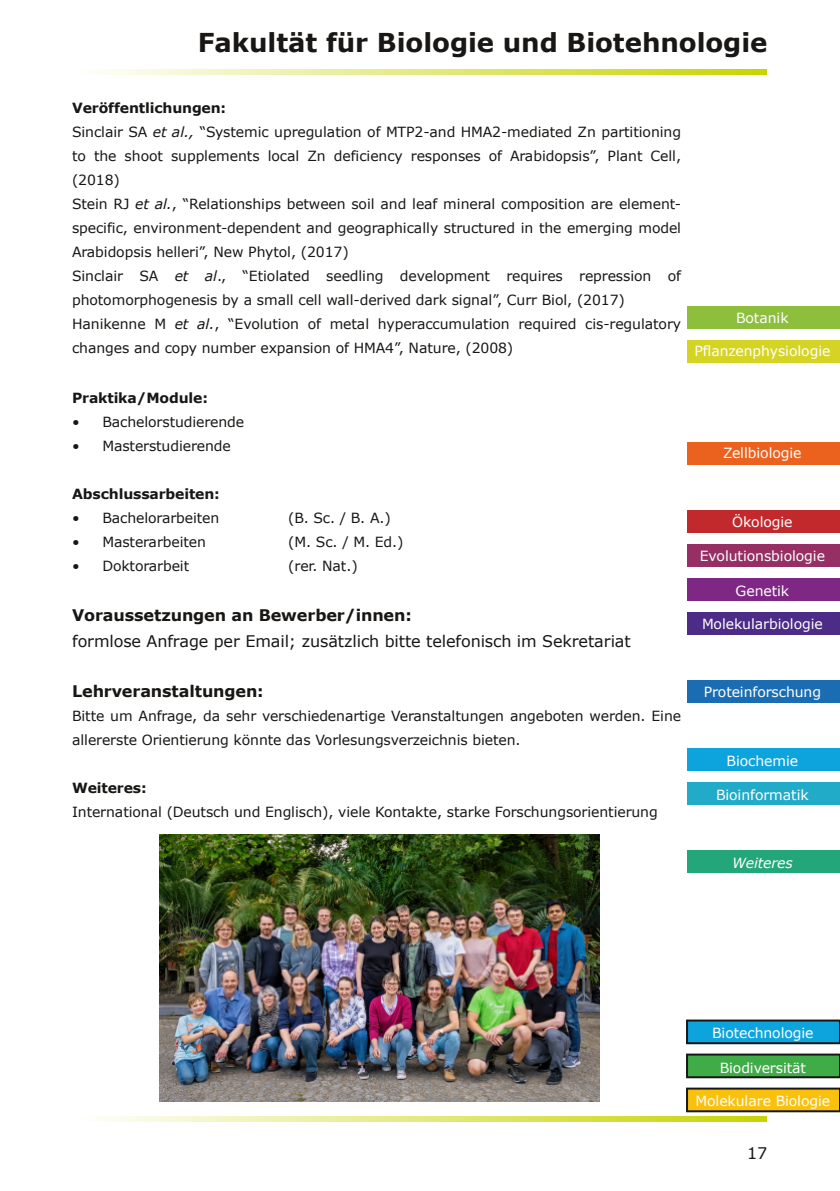
<style>
.page{position:relative;width:840px;height:1191px;background:#fff}
.page>*{position:absolute;margin:0;border:0;box-sizing:border-box;transform-origin:0 0}
.t1{font:700 26px "Verdana";letter-spacing:-.005em;color:#181715}
.t2{font:16px "Verdana";letter-spacing:-.005em;color:#181715}
.t3{font:700 16px "Verdana";letter-spacing:-.005em;color:#181715}
.t4{font:14px/24px "Verdana";letter-spacing:-.005em;color:#181715}
.t5{font:14px "Verdana";letter-spacing:-.005em;color:#fff}
.t6{font:700 14px "Verdana";letter-spacing:-.01em;color:#181715}
.t7{font:italic 14px "Verdana";letter-spacing:-.01em;color:#fff}
.s1{font-weight:700}
.s2{font-style:italic}
</style>
<div class="page">
<svg style="left:103px;top:69px;width:663px;height:6px;background:#e2e87b"></svg>
<svg style="left:103px;top:1116px;width:663px;height:5px;background:#e2e87b"></svg>
<img style="left:159px;top:834px;width:440px;height:268px">
<div style="left:686px;top:442px;width:153px;height:23px;background:#ea621d"></div>
<div style="left:686px;top:510px;width:153px;height:23px;background:#c2292d"></div>
<div style="left:686px;top:544px;width:153px;height:23px;background:#962f64"></div>
<div style="left:686px;top:578px;width:153px;height:23px;background:#7e2785"></div>
<div style="left:686px;top:612px;width:153px;height:23px;background:#4c2c86"></div>
<div style="left:686px;top:748px;width:153px;height:23px;background:#0da4de"></div>
<div style="left:686px;top:782px;width:153px;height:23px;background:#22aac9"></div>
<div style="left:686px;top:850px;width:153px;height:23px;background:#23a67a"></div>
<div style="left:686px;top:1020px;width:153px;height:23px;background:#0da4de"></div>
<div style="left:685px;top:1019px;width:154px;height:25px;border:2px solid #181715"></div>
<div style="left:686px;top:1054px;width:153px;height:23px;background:#40ac48"></div>
<div style="left:685px;top:1053px;width:154px;height:25px;border:2px solid #181715"></div>
<div style="left:686px;top:1088px;width:153px;height:23px;background:#f9c10c"></div>
<div style="left:685px;top:1087px;width:154px;height:25px;border:2px solid #181715"></div>
<div style="left:686px;top:340px;width:153px;height:23px;background:#d5d425"></div>
<div style="left:686px;top:306px;width:153px;height:23px;background:#8dbe3c"></div>
<div style="left:686px;top:680px;width:153px;height:23px;background:#1a6db3"></div>
<h1 class="t1" style="left:198px;top:26px;width:571px">Fakultät für Biologie und Biotehnologie</h1>
<p class="t4" style="left:72px;top:95px;width:610px"><span class="s1">Veröffentlichungen:<br></span>Sinclair SA <span class="s2">et al.,</span> “Systemic upregulation of MTP2-and HMA2-mediated Zn partitioning to the shoot supplements local Zn deficiency responses of Arabidopsis”, Plant Cell, (2018)<br>Stein RJ <span class="s2">et al.</span>, “Relationships between soil and leaf mineral composition are element&shy;specific, environment-dependent and geographically structured in the emerging model Arabidopsis helleri”, New Phytol, (2017)<br>Sinclair SA <span class="s2">et al</span>., “Etiolated seedling development requires repression of photomorphogenesis by a small cell wall-derived dark signal”, Curr Biol, (2017)<br>Hanikenne M <span class="s2">et al.</span>, “Evolution of metal hyperaccumulation required cis-regulatory changes and copy number expansion of HMA4”, Nature, (2008)</p>
<p class="t6" style="left:72px;top:389px;width:137px">Praktika/Module:</p>
<p class="t4" style="left:72px;top:409px;width:174px">• Bachelorstudierende</p>
<p class="t4" style="left:72px;top:433px;width:160px">• Masterstudierende</p>
<p class="t6" style="left:72px;top:485px;width:149px">Abschlussarbeiten:</p>
<p class="t4" style="left:72px;top:505px;width:149px">• Bachelorarbeiten</p>
<p class="t4" style="left:288px;top:505px;width:104px">(B. Sc. / B. A.)</p>
<p class="t4" style="left:72px;top:529px;width:135px">• Masterarbeiten</p>
<p class="t4" style="left:288px;top:529px;width:117px">(M. Sc. / M. Ed.)</p>
<p class="t4" style="left:72px;top:553px;width:118px">• Doktorarbeit</p>
<p class="t4" style="left:288px;top:553px;width:71px">(rer. Nat.)</p>
<p class="t3" style="left:72px;top:605px;width:341px">Voraussetzungen an Bewerber/innen:</p>
<p class="t2" style="left:72px;top:631px;width:560px">formlose Anfrage per Email; zusätzlich bitte telefonisch im Sekretariat</p>
<p class="t3" style="left:72px;top:681px;width:193px">Lehrveranstaltungen:</p>
<p class="t4" style="left:72px;top:703px;width:610px">Bitte um Anfrage, da sehr verschiedenartige Veranstaltungen angeboten werden. Eine allererste Orientierung könnte das Vorlesungsverzeichnis bieten.</p>
<p class="t6" style="left:72px;top:779px;width:76px">Weiteres:</p>
<p class="t4" style="left:72px;top:799px;width:587px">International (Deutsch und Englisch), viele Kontakte, starke Forschungsorientierung</p>
<p class="t5" style="left:735px;top:309px;width:54px">Botanik</p>
<p class="t5" style="left:694px;top:342px;width:137px">Pflanzenphysiologie</p>
<p class="t5" style="left:722px;top:444px;width:80px">Zellbiologie</p>
<p class="t5" style="left:731px;top:512px;width:62px">Ökologie</p>
<p class="t5" style="left:699px;top:546px;width:127px">Evolutionsbiologie</p>
<p class="t5" style="left:735px;top:581px;width:55px">Genetik</p>
<p class="t5" style="left:701px;top:614px;width:122px">Molekularbiologie</p>
<p class="t5" style="left:703px;top:682px;width:119px">Proteinforschung</p>
<p class="t5" style="left:726px;top:751px;width:73px">Biochemie</p>
<p class="t5" style="left:715px;top:785px;width:94px">Bioinformatik</p>
<p class="t7" style="left:731px;top:853px;width:62px">Weiteres</p>
<p class="t5" style="left:711px;top:1024px;width:103px">Biotechnologie</p>
<p class="t5" style="left:719px;top:1059px;width:88px">Biodiversität</p>
<p class="t5" style="left:695px;top:1092px;width:136px">Molekulare Biologie</p>
<p class="t2" style="left:746px;top:1142px;width:22px">17</p>
</div>
